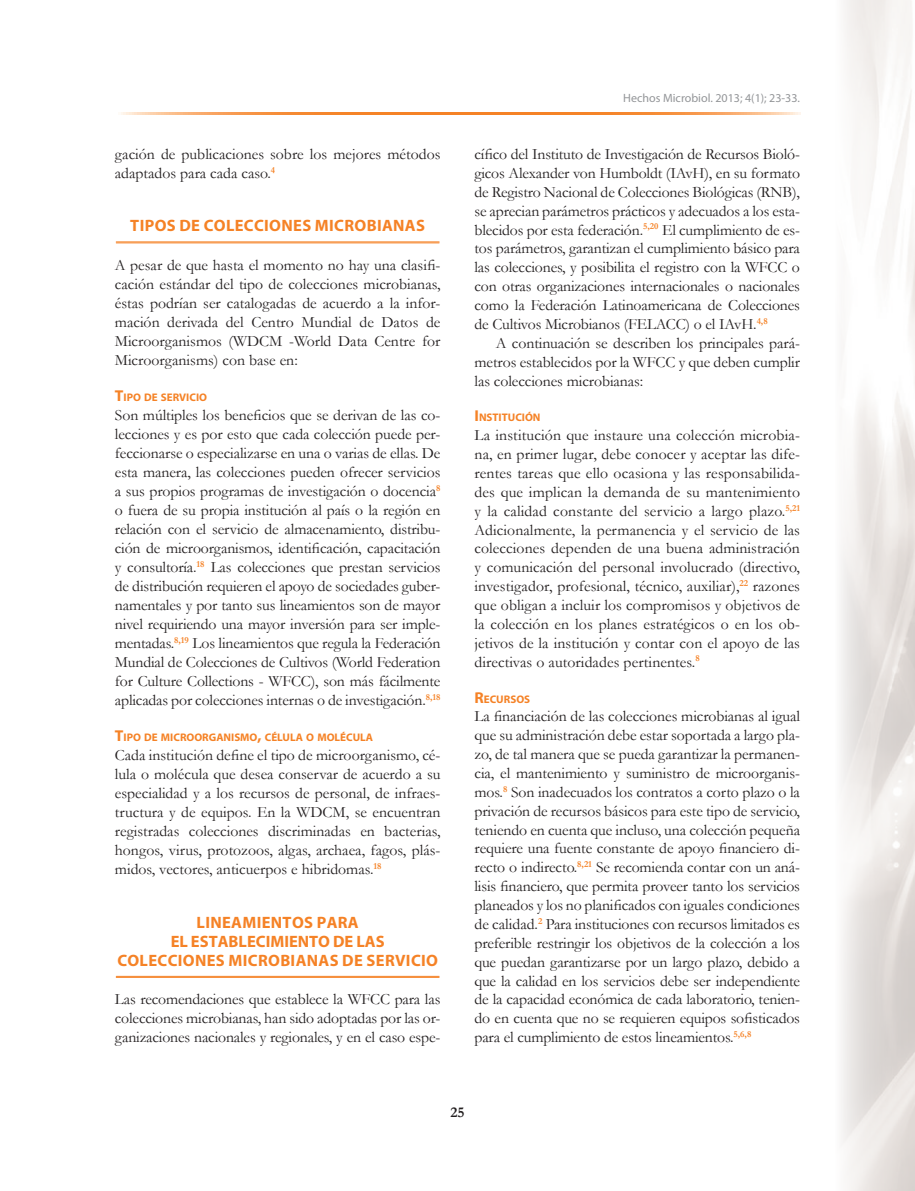
<style>
.page{position:relative;width:915px;height:1191px;background:#fff}
.page>*{position:absolute;margin:0;border:0;box-sizing:border-box;transform-origin:0 0}
.t1{font:700 16.5px/19.2px "Myriad Pro";letter-spacing:.02em;color:#f58226;text-align:center}
.t2{font:15.75px/18.9px "Garamond";letter-spacing:-.005em;color:#231f20;text-align:justify}
.t3{font:700 15px "Garamond";color:#231f20}
.t4{font:12px "Myriad Pro";color:#939598}
.t5{font:700 10.95px "Myriad Pro";color:#f58226}
.s1{font-size:15.75px}
</style>
<div class="page">
<svg style="left:121px;top:112px;width:678px;height:2px"></svg>
<hr style="left:116px;top:241px;width:323px;height:1px;background:#f58226">
<hr style="left:116px;top:243px;width:323px;height:1px;background:#f58226">
<hr style="left:116px;top:976px;width:323px;height:1px;background:#f58226">
<hr style="left:116px;top:977px;width:323px;height:1px;background:#f58226">
<p class="t2" style="left:115px;top:144px;width:327px">gación de publicaciones sobre los mejores métodos adaptados para cada caso.<sup>4</sup></p>
<p class="t1" style="left:130px;top:216px;width:296px">TIPOS DE COLECCIONES MICROBIANAS</p>
<p class="t2" style="left:115px;top:255px;width:327px">A pesar de que hasta el momento no hay una clasifi&shy;cación estándar del tipo de colecciones microbianas, éstas podrían ser catalogadas de acuerdo a la infor&shy;mación derivada del Centro Mundial de Datos de Microorganismos (WDCM -World Data Centre for Microorganisms) con base en:</p>
<p class="t5" style="left:115px;top:390px;width:94px"><span class="s1">T</span>IPO DE SERVICIO</p>
<p class="t2" style="left:115px;top:405px;width:327px">Son múltiples los beneficios que se derivan de las co&shy;lecciones y es por esto que cada colección puede per&shy;feccionarse o especializarse en una o varias de ellas. De esta manera, las colecciones pueden ofrecer servicios a sus propios programas de investigación o docencia<sup>8 </sup>o fuera de su propia institución al país o la región en relación con el servicio de almacenamiento, distribu&shy;ción de microorganismos, identificación, capacitación y consultoría.<sup>18</sup> Las colecciones que prestan servicios de distribución requieren el apoyo de sociedades guber&shy;namentales y por tanto sus lineamientos son de mayor nivel requiriendo una mayor inversión para ser imple&shy;mentadas.<sup>8,19</sup> Los lineamientos que regula la Federación Mundial de Colecciones de Cultivos (World Federation for Culture Collections - WFCC), son más fácilmente aplicadas por colecciones internas o de investigación.<sup>8,18</sup></p>
<p class="t5" style="left:115px;top:730px;width:260px"><span class="s1">T</span>IPO DE MICROORGANISMO<span class="s1">,</span> CÉLULA O MOLÉCULA</p>
<p class="t2" style="left:115px;top:745px;width:327px">Cada institución define el tipo de microorganismo, cé&shy;lula o molécula que desea conservar de acuerdo a su especialidad y a los recursos de personal, de infraes&shy;tructura y de equipos. En la WDCM, se encuentran registradas colecciones discriminadas en bacterias, hongos, virus, protozoos, algas, archaea, fagos, plás&shy;midos, vectores, anticuerpos e hibridomas.<sup>18</sup></p>
<p class="t1" style="left:117px;top:911px;width:322px">LINEAMIENTOS PARA<br>EL ESTABLECIMIENTO DE LAS<br>COLECCIONES MICROBIANAS DE SERVICIO</p>
<p class="t2" style="left:115px;top:989px;width:327px">Las recomendaciones que establece la WFCC para las colecciones microbianas, han sido adoptadas por las or&shy;ganizaciones nacionales y regionales, y en el caso espe-</p>
<p class="t4" style="left:623px;top:90px;width:178px">Hechos Microbiol. 2013; 4(1); 23-33.</p>
<p class="t2" style="left:474px;top:144px;width:327px">cífico del Instituto de Investigación de Recursos Bioló&shy;gicos Alexander von Humboldt (IAvH), en su formato de Registro Nacional de Colecciones Biológicas (RNB), se aprecian parámetros prácticos y adecuados a los esta&shy;blecidos por esta federación.<sup>5,20</sup> El cumplimiento de es&shy;tos parámetros, garantizan el cumplimiento básico para las colecciones, y posibilita el registro con la WFCC o con otras organizaciones internacionales o nacionales como la Federación Latinoamericana de Colecciones de Cultivos Microbianos (FELACC) o el IAvH.<sup>4,8</sup></p>
<p class="t2" style="left:474px;top:333px;width:327px;text-indent:21px">A continuación se describen los principales pará&shy;metros establecidos por la WFCC y que deben cumplir las colecciones microbianas:</p>
<p class="t5" style="left:474px;top:410px;width:68px"><span class="s1">I</span> NSTITUCIÓN</p>
<p class="t2" style="left:474px;top:425px;width:327px">La institución que instaure una colección microbia&shy;na, en primer lugar, debe conocer y aceptar las dife&shy;rentes tareas que ello ocasiona y las responsabilida&shy;des que implican la demanda de su mantenimiento y la calidad constante del servicio a largo plazo.<sup>5,21<br></sup>Adicionalmente, la permanencia y el servicio de las colecciones dependen de una buena administración y comunicación del personal involucrado (directivo, investigador, profesional, técnico, auxiliar),<sup>22</sup> razones que obligan a incluir los compromisos y objetivos de la colección en los planes estratégicos o en los ob&shy;jetivos de la institución y contar con el apoyo de las directivas o autoridades pertinentes.<sup>8</sup></p>
<p class="t5" style="left:474px;top:691px;width:57px"><span class="s1">R</span>ECURSOS</p>
<p class="t2" style="left:474px;top:706px;width:327px">La financiación de las colecciones microbianas al igual que su administración debe estar soportada a largo pla&shy;zo, de tal manera que se pueda garantizar la permanen&shy;cia, el mantenimiento y suministro de microorganis&shy;mos.<sup>8</sup> Son inadecuados los contratos a corto plazo o la privación de recursos básicos para este tipo de servicio, teniendo en cuenta que incluso, una colección pequeña requiere una fuente constante de apoyo financiero di&shy;recto o indirecto.<sup>8,21</sup> Se recomienda contar con un aná&shy;lisis financiero, que permita proveer tanto los servicios planeados y los no planificados con iguales condiciones de calidad.<sup>2</sup> Para instituciones con recursos limitados es preferible restringir los objetivos de la colección a los que puedan garantizarse por un largo plazo, debido a que la calidad en los servicios debe ser independiente de la capacidad económica de cada laboratorio, tenien&shy;do en cuenta que no se requieren equipos sofisticados para el cumplimiento de estos lineamientos.<sup>5,6,8</sup></p>
<p class="t3" style="left:450px;top:1102px;width:16px">25</p>
</div>
